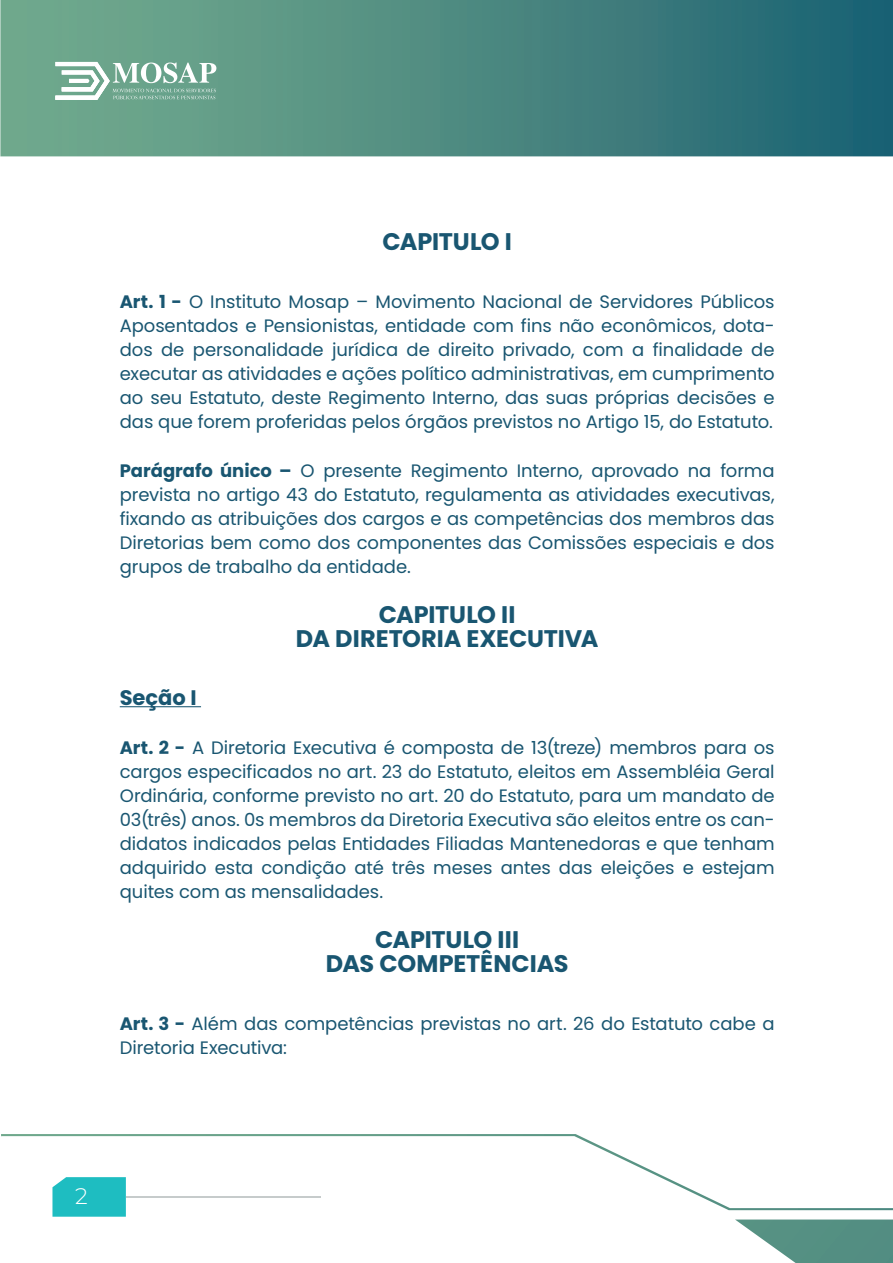
<style>
.page{position:relative;width:893px;height:1263px;background:#fff}
.page>*{position:absolute;margin:0;border:0;box-sizing:border-box;transform-origin:0 0}
.t1{font:700 24px/24px "Poppins";letter-spacing:-.01em;color:#195671;text-align:center}
.t2{font:300 22.5px "Montserrat";color:#fff}
.t3{font:700 21px "Poppins";color:#195671}
.t4{font:18px/24px "Poppins";letter-spacing:-.005em;color:#195671;text-align:justify}
.s1{font-weight:700}
</style>
<div class="page">
<svg style="left:1px;top:0;width:892px;height:156px;background:#4a8780"></svg>
<svg style="left:1px;top:1134px;width:734px;height:76px"></svg>
<svg style="left:735px;top:1208px;width:158px;height:55px"></svg>
<svg style="left:52px;top:1177px;width:74px;height:40px;background:#27bfc3"></svg>
<hr style="left:126px;top:1196px;width:195px;height:2px;background:#c6cbcb">
<svg style="left:55px;top:62px;width:161px;height:38px"></svg>
<hr style="left:120px;top:706px;width:81px;height:1px;background:#195671">
<h1 class="t1" style="left:382px;top:229px;width:131px">CAPITULO I</h1>
<p class="t4" style="left:120px;top:289px;width:656px"><span class="s1">Art. 1 -</span> O Instituto Mosap – Movimento Nacional de Servidores Públicos Aposentados e Pensionistas, entidade com fins não econômicos, dota&shy;dos de personalidade jurídica de direito privado, com a finalidade de executar as atividades e ações político administrativas, em cumprimento ao seu Estatuto, deste Regimento Interno, das suas próprias decisões e das que forem proferidas pelos órgãos previstos no Artigo 15, do Estatuto.</p>
<p class="t4" style="left:120px;top:459px;width:656px"><span class="s1">Parágrafo único –</span> O presente Regimento Interno, aprovado na forma prevista no artigo 43 do Estatuto, regulamenta as atividades executivas, fixando as atribuições dos cargos e as competências dos membros das Diretorias bem como dos componentes das Comissões especiais e dos grupos de trabalho da entidade.</p>
<h1 class="t1" style="left:296px;top:602px;width:304px">CAPITULO II<br>DA DIRETORIA EXECUTIVA</h1>
<p class="t3" style="left:120px;top:685px;width:78px">Seção I</p>
<p class="t4" style="left:120px;top:736px;width:656px"><span class="s1">Art. 2 -</span> A Diretoria Executiva é composta de 13(treze) membros para os cargos especificados no art. 23 do Estatuto, eleitos em Assembléia Geral Ordinária, conforme previsto no art. 20 do Estatuto, para um mandato de 03(três) anos. 0s membros da Diretoria Executiva são eleitos entre os can&shy;didatos indicados pelas Entidades Filiadas Mantenedoras e que tenham adquirido esta condição até três meses antes das eleições e estejam quites com as mensalidades.</p>
<h1 class="t1" style="left:326px;top:927px;width:244px">CAPITULO III<br>DAS COMPETÊNCIAS</h1>
<p class="t4" style="left:120px;top:1011px;width:656px"><span class="s1">Art. 3 -</span> Além das competências previstas no art. 26 do Estatuto cabe a<br>Diretoria Executiva:</p>
<p class="t2" style="left:75px;top:1181px;width:14px">2</p>
</div>
